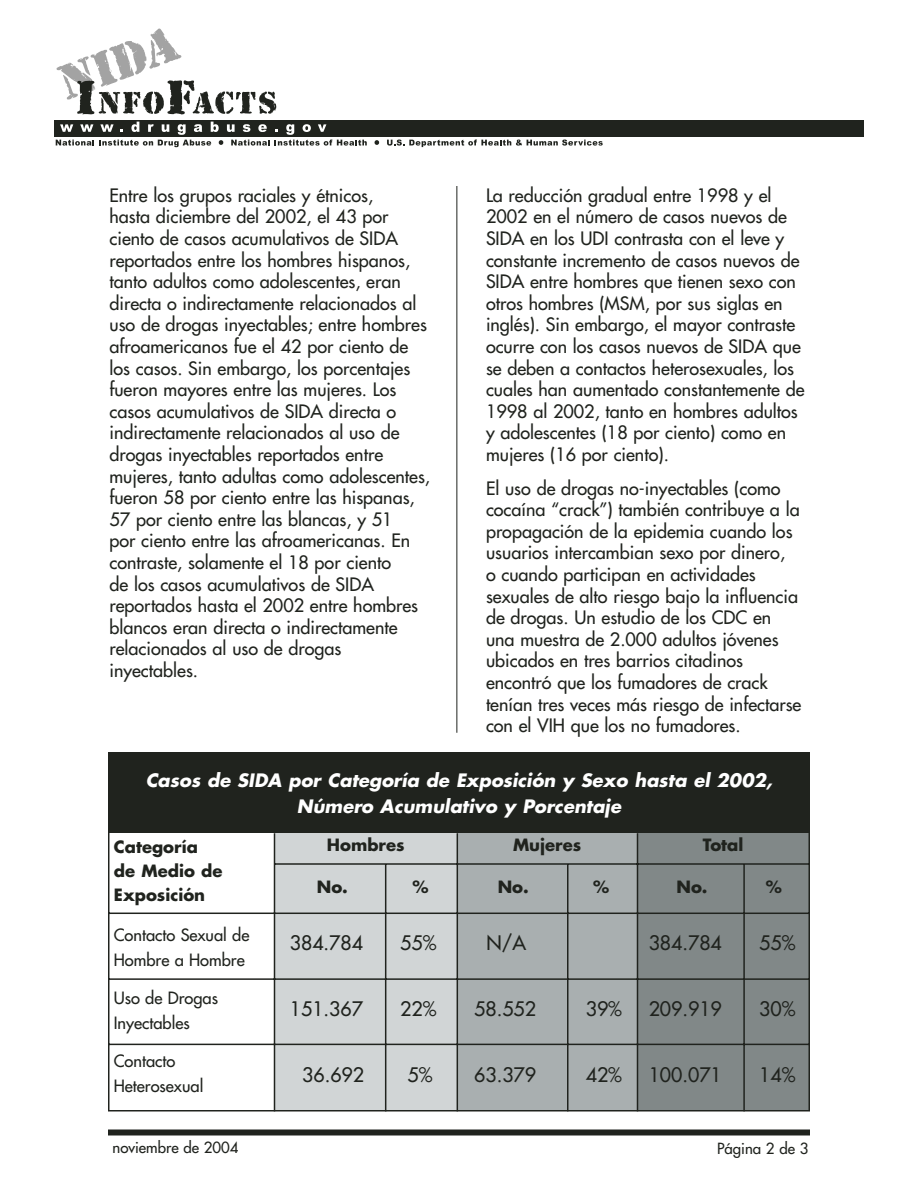
<style>
.page{position:relative;width:918px;height:1188px;background:#fff}
.page>*{position:absolute;margin:0;border:0;box-sizing:border-box;transform-origin:0 0}
.t1{font:19.5px "Futura";color:#20231e}
.t2{font:18px/21.6px "Futura";color:#20231e}
.t3{font:italic 700 18px/25.5px "Futura";color:#fff;text-align:center}
.t4{font:16.5px/25.5px "Futura";color:#20231e}
.t5{font:700 16.5px/24px "Futura";color:#20231e}
.t6{font:15px "Futura";color:#20231e}
</style>
<div class="page">
<div style="left:108px;top:1130px;width:702px;height:6px;background:#20231e"></div>
<hr style="left:456px;top:186px;width:1px;height:547px;background:#20231e">
<div style="left:54px;top:120px;width:810px;height:17px;background:#20231e"></div>
<svg style="left:56px;top:122px;width:311px;height:25px"></svg>
<svg style="left:375px;top:140px;width:4px;height:5px"></svg>
<svg style="left:387px;top:140px;width:216px;height:7px"></svg>
<svg style="left:57px;top:28px;width:219px;height:86px"></svg>
<div style="left:108px;top:753px;width:702px;height:80px;background:#20231e"></div>
<svg style="left:108px;top:833px;width:702px;height:279px"></svg>
<p class="t2" style="left:110px;top:186px;width:322px">Entre los grupos raciales y étnicos,<br>hasta diciembre del 2002, el 43 por ciento de casos acumulativos de SIDA reportados entre los hombres hispanos, tanto adultos como adolescentes, eran directa o indirectamente relacionados al uso de drogas inyectables; entre hombres afroamericanos fue el 42 por ciento de los casos. Sin embargo, los porcentajes fueron mayores entre las mujeres. Los casos acumulativos de SIDA directa o indirectamente relacionados al uso de drogas inyectables reportados entre mujeres, tanto adultas como adolescentes, fueron 58 por ciento entre las hispanas, 57 por ciento entre las blancas, y 51<br>por ciento entre las afroamericanas. En contraste, solamente el 18 por ciento<br>de los casos acumulativos de SIDA reportados hasta el 2002 entre hombres blancos eran directa o indirectamente relacionados al uso de drogas inyectables.</p>
<p class="t2" style="left:486px;top:186px;width:320px">La reducción gradual entre 1998 y el 2002 en el número de casos nuevos de SIDA en los UDI contrasta con el leve y constante incremento de casos nuevos de SIDA entre hombres que tienen sexo con otros hombres (MSM, por sus siglas en inglés). Sin embargo, el mayor contraste ocurre con los casos nuevos de SIDA que se deben a contactos heterosexuales, los cuales han aumentado constantemente de 1998 al 2002, tanto en hombres adultos y adolescentes (18 por ciento) como en mujeres (16 por ciento).</p>
<p class="t2" style="left:486px;top:478px;width:317px">El uso de drogas no-inyectables (como cocaína “crack”) también contribuye a la propagación de la epidemia cuando los usuarios intercambian sexo por dinero,<br>o cuando participan en actividades sexuales de alto riesgo bajo la influencia de drogas. Un estudio de los CDC en una muestra de 2.000 adultos jóvenes ubicados en tres barrios citadinos encontró que los fumadores de crack tenían tres veces más riesgo de infectarse con el VIH que los no fumadores.</p>
<p class="t3" style="left:146px;top:769px;width:628px">Casos de SIDA por Categoría de Exposición y Sexo hasta el 2002,<br>Número Acumulativo y Porcentaje</p>
<p class="t5" style="left:114px;top:836px;width:110px">Categoría de Medio de<br>Exposición</p>
<p class="t4" style="left:114px;top:923px;width:137px">Contacto Sexual de<br>Hombre a Hombre</p>
<p class="t4" style="left:114px;top:986px;width:106px">Uso de Drogas<br>Inyectables</p>
<p class="t4" style="left:114px;top:1049px;width:91px">Contacto<br>Heterosexual</p>
<p class="t6" style="left:112px;top:1140px;width:128px">noviembre de 2004</p>
<p class="t5" style="left:327px;top:834px;width:79px">Hombres</p>
<p class="t5" style="left:513px;top:834px;width:70px">Mujeres</p>
<p class="t5" style="left:703px;top:834px;width:42px">Total</p>
<p class="t5" style="left:317px;top:876px;width:33px">No.</p>
<p class="t5" style="left:412px;top:876px;width:18px">%</p>
<p class="t5" style="left:498px;top:876px;width:33px">No.</p>
<p class="t5" style="left:593px;top:876px;width:18px">%</p>
<p class="t5" style="left:677px;top:877px;width:33px">No.</p>
<p class="t5" style="left:766px;top:877px;width:18px">%</p>
<p class="t1" style="left:487px;top:933px;width:41px">N/A</p>
<p class="t1" style="left:290px;top:933px;width:75px">384.784</p>
<p class="t1" style="left:400px;top:933px;width:38px">55%</p>
<p class="t1" style="left:649px;top:933px;width:75px">384.784</p>
<p class="t1" style="left:759px;top:933px;width:38px">55%</p>
<p class="t1" style="left:290px;top:999px;width:75px">151.367</p>
<p class="t1" style="left:400px;top:999px;width:38px">22%</p>
<p class="t1" style="left:302px;top:1065px;width:63px">36.692</p>
<p class="t1" style="left:408px;top:1065px;width:27px">5%</p>
<p class="t1" style="left:474px;top:999px;width:63px">58.552</p>
<p class="t1" style="left:586px;top:999px;width:38px">39%</p>
<p class="t1" style="left:474px;top:1065px;width:63px">63.379</p>
<p class="t1" style="left:586px;top:1065px;width:38px">42%</p>
<p class="t1" style="left:649px;top:999px;width:75px">209.919</p>
<p class="t1" style="left:759px;top:999px;width:38px">30%</p>
<p class="t1" style="left:649px;top:1065px;width:75px">100.071</p>
<p class="t1" style="left:759px;top:1065px;width:38px">14%</p>
<p class="t6" style="left:717px;top:1141px;width:93px">Página 2 de 3</p>
</div>
